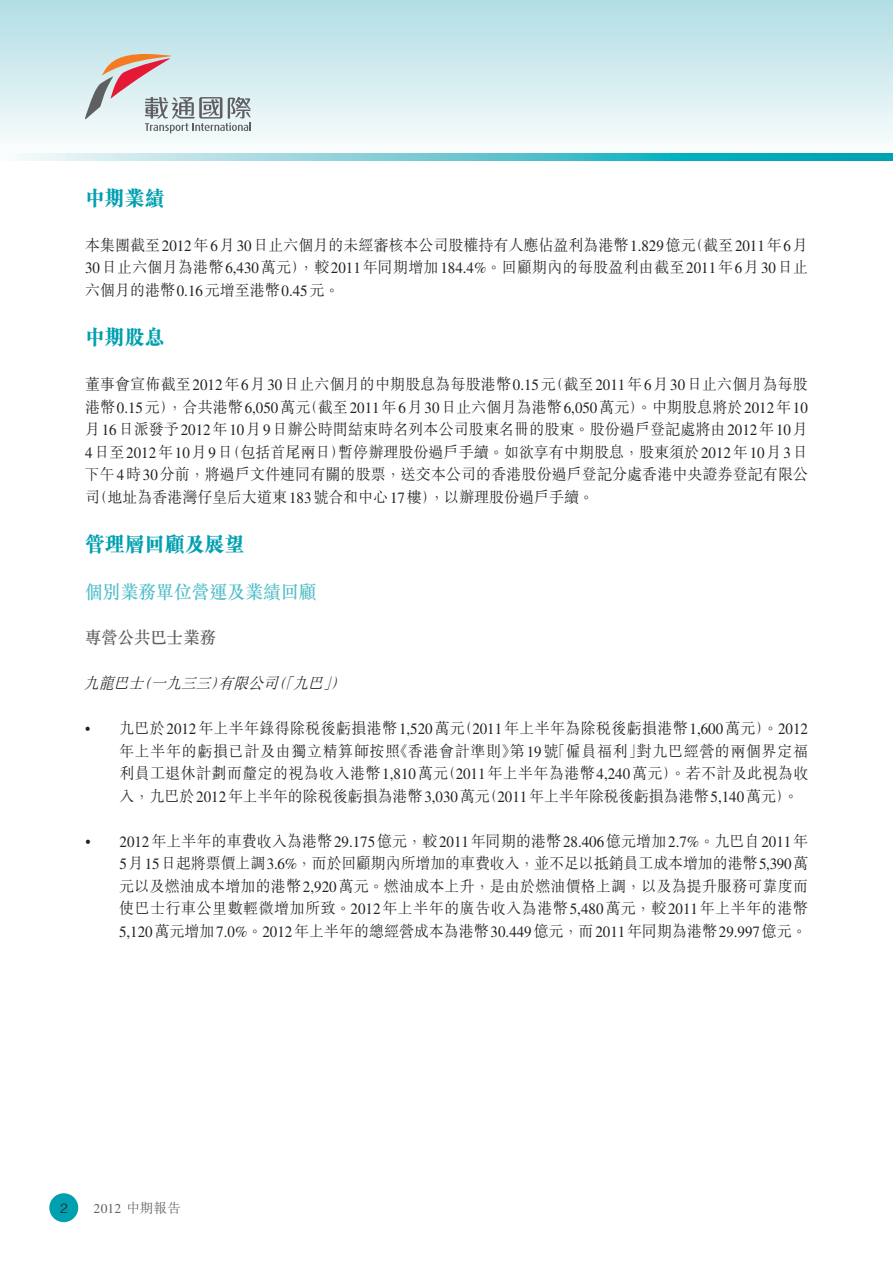
<style>
.page{position:relative;width:893px;height:1263px;background:#fff}
.page>*{position:absolute;margin:0;border:0;box-sizing:border-box;transform-origin:0 0}
.t1{font:800 21px "M Sung HK";color:#00a0b0;scale:.95 1}
.t2{font:500 18.75px "M Sung HK";color:#52bec9;scale:.95 1}
.t3{font:500 17.25px "M Sung HK";color:#5f5f62;scale:.95 1}
.t4{font:300 15.75px/22.5px "M Sung HK";color:#231f20;text-align:justify;scale:.95 1}
.t5{font:italic 300 15.75px "M Sung HK";color:#231f20;scale:.95 1}
.t6{font:13.5px "Times";color:#5f5f62}
.t7{font:300 13.5px "Helvetica";color:#231f20}
.s1{font-family:"Times";font-weight:400}
.s2{font-family:"M Sung HK";font-weight:300}
</style>
<div class="page">
<div style="left:0;top:0;width:893px;height:159px;background:linear-gradient(to bottom,#b0dce4,#fdfefe)"></div>
<div style="left:49px;top:1193px;width:29px;height:29px;background:#00a0b0;border-radius:50%"></div>
<svg style="left:0;top:154px;width:892px;height:6px;background:#6bc9d3"></svg>
<svg style="left:85px;top:54px;width:166px;height:79px;background:#cdd0d1"></svg>
<h1 class="t1" style="left:85px;top:183px;width:86px">中期業績</h1>
<p class="t4" style="left:85px;top:233px;width:763px">本集團截至<span class="s1">2012</span>年<span class="s1">6</span>月<span class="s1">30</span>日止六個月的未經審核本公司股權持有人應佔盈利為港幣<span class="s1">1.829</span>億元（截至<span class="s1">2011</span>年<span class="s1">6</span>月<span class="s1">30</span>日止六個月為港幣<span class="s1">6,430</span>萬元），較<span class="s1">2011</span>年同期增加<span class="s1">184.4%</span>。回顧期內的每股盈利由截至<span class="s1">2011</span>年<span class="s1">6</span>月<span class="s1">30</span>日止六個月的港幣<span class="s1">0.16</span>元增至港幣<span class="s1">0.45</span>元。</p>
<h1 class="t1" style="left:85px;top:323px;width:86px">中期股息</h1>
<p class="t4" style="left:85px;top:372px;width:763px">董事會宣佈截至<span class="s1">2012</span>年<span class="s1">6</span>月<span class="s1">30</span>日止六個月的中期股息為每股港幣<span class="s1">0.15</span>元（截至<span class="s1">2011</span>年<span class="s1">6</span>月<span class="s1">30</span>日止六個月為每股港幣<span class="s1">0.15</span>元），合共港幣<span class="s1">6,050</span>萬元（截至<span class="s1">2011</span>年<span class="s1">6</span>月<span class="s1">30</span>日止六個月為港幣<span class="s1">6,050</span>萬元）。中期股息將於<span class="s1">2012</span>年<span class="s1">10</span>月<span class="s1">16</span>日派發予<span class="s1">2012</span>年<span class="s1">10</span>月<span class="s1">9</span>日辦公時間結束時名列本公司股東名冊的股東。股份過戶登記處將由<span class="s1">2012</span>年<span class="s1">10</span>月<span class="s1">4</span>日至<span class="s1">2012</span>年<span class="s1">10</span>月<span class="s1">9</span>日（包括首尾兩日）暫停辦理股份過戶手續。如欲享有中期股息，股東須於<span class="s1">2012</span>年<span class="s1">10</span>月<span class="s1">3</span>日下午<span class="s1">4</span>時<span class="s1">30</span>分前，將過戶文件連同有關的股票，送交本公司的香港股份過戶登記分處香港中央證券登記有限公司（地址為香港灣仔皇后大道東<span class="s1">183</span>號合和中心<span class="s1">17</span>樓），以辦理股份過戶手續。</p>
<h1 class="t1" style="left:85px;top:529px;width:170px">管理層回顧及展望</h1>
<p class="t2" style="left:85px;top:579px;width:245px">個別業務單位營運及業績回顧</p>
<p class="t3" style="left:85px;top:626px;width:140px">專營公共巴士業務</p>
<p class="t5" style="left:83px;top:672px;width:283px">九龍巴士（一九三三）有限公司（「九巴」）</p>
<p class="t4" style="left:119px;top:716px;width:727px;text-indent:-34px"><span class="s1">•</span> 九巴於<span class="s1">2012</span>年上半年錄得除稅後虧損港幣<span class="s1">1,520</span>萬元（<span class="s1">2011</span>年上半年為除稅後虧損港幣<span class="s1">1,600</span>萬元）。<span class="s1">2012</span>年上半年的虧損已計及由獨立精算師按照《香港會計準則》第<span class="s1">19</span>號「僱員福利」對九巴經營的兩個界定福利員工退休計劃而釐定的視為收入港幣<span class="s1">1,810</span>萬元（<span class="s1">2011</span>年上半年為港幣<span class="s1">4,240</span>萬元）。若不計及此視為收入，九巴於<span class="s1">2012</span>年上半年的除稅後虧損為港幣<span class="s1">3,030</span>萬元（<span class="s1">2011</span>年上半年除稅後虧損為港幣<span class="s1">5,140</span>萬元）。</p>
<p class="t4" style="left:119px;top:829px;width:727px;text-indent:-34px"><span class="s1">• 2012</span>年上半年的車費收入為港幣<span class="s1">29.175</span>億元，較<span class="s1">2011</span>年同期的港幣<span class="s1">28.406</span>億元增加<span class="s1">2.7%</span>。九巴自<span class="s1">2011</span>年<span class="s1">5</span>月<span class="s1">15</span>日起將票價上調<span class="s1">3.6%</span>，而於回顧期內所增加的車費收入，並不足以抵銷員工成本增加的港幣<span class="s1">5,390</span>萬元以及燃油成本增加的港幣<span class="s1">2,920</span>萬元。燃油成本上升，是由於燃油價格上調，以及為提升服務可靠度而使巴士行車公里數輕微增加所致。<span class="s1">2012</span>年上半年的廣告收入為港幣<span class="s1">5,480</span>萬元，較<span class="s1">2011</span>年上半年的港幣<span class="s1">5,120</span>萬元增加<span class="s1">7.0%</span>。<span class="s1">2012</span>年上半年的總經營成本為港幣<span class="s1">30.449</span>億元，而<span class="s1">2011</span>年同期為港幣<span class="s1">29.997</span>億元。</p>
<p class="t7" style="left:60px;top:1200px;width:9px">2</p>
<p class="t6" style="left:94px;top:1200px;width:89px">2012 <span class="s2">中期報告</span></p>
</div>
